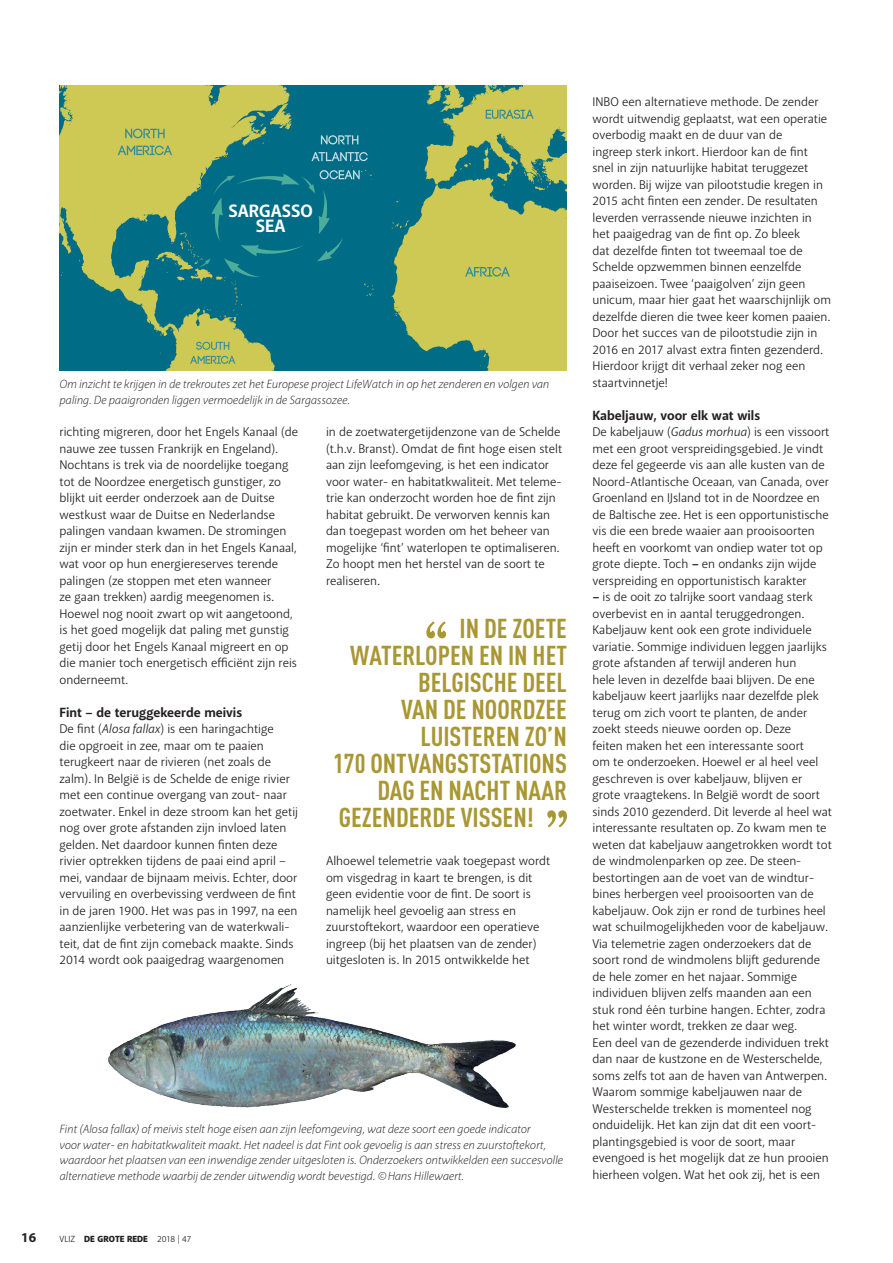
<style>
.page{position:relative;width:893px;height:1263px;background:#fff}
.page>*{position:absolute;margin:0;border:0;box-sizing:border-box;transform-origin:0 0}
.t1{font:700 27px "DIN Cond";color:#a99734}
.t2{font:700 18.15px/15.1px "Akagi Pro";color:#fff;text-align:center}
.t3{font:700 13.5px "Akagi Pro";color:#231f20}
.t4{font:700 13.5px "Myriad Pro";color:#231f20}
.t5{font:12.75px/16.5px "Akagi Pro";color:#231f20}
.t6{font:italic 300 12px/15.8px "Akagi Pro";letter-spacing:-.005em;color:#231f20}
.t7{font:9px "Akagi Pro";color:#231f20}
.s1{font-style:italic}
.s2{font-weight:900}
.s3{font-weight:700;font-style:italic}
</style>
<div class="page">
<div style="left:60px;top:85px;width:507px;height:285px;background:#006c85"></div>
<svg style="left:60px;top:85px;width:230px;height:285px;fill:#cec954"></svg>
<svg style="left:62px;top:218px;width:4px;height:5px"></svg>
<svg style="left:391px;top:85px;width:176px;height:285px;fill:#cec954"></svg>
<svg style="left:521px;top:164px;width:5px;height:12px"></svg>
<svg style="left:532px;top:159px;width:19px;height:31px"></svg>
<svg style="left:483px;top:136px;width:32px;height:61px"></svg>
<svg style="left:427px;top:85px;width:37px;height:27px"></svg>
<svg style="left:470px;top:85px;width:35px;height:19px"></svg>
<svg style="left:60px;top:91px;width:2px;height:10px"></svg>
<svg style="left:465px;top:267px;width:45px;height:10px"></svg>
<svg style="left:196px;top:342px;width:33px;height:8px"></svg>
<svg style="left:190px;top:356px;width:45px;height:8px"></svg>
<svg style="left:486px;top:110px;width:48px;height:9px"></svg>
<svg style="left:118px;top:95px;width:256px;height:241px"></svg>
<svg style="left:426px;top:621px;width:20px;height:17px"></svg>
<svg style="left:547px;top:810px;width:20px;height:17px"></svg>
<img style="left:108px;top:984px;width:408px;height:124px">
<h2 class="t2" style="left:228px;top:203px;width:86px">SARGASSO<br>SEA</h2>
<p class="t6" style="left:60px;top:376px;width:491px">Om inzicht te krijgen in de trekroutes zet het Europese project LifeWatch in op het zenderen en volgen van paling. De paaigronden liggen vermoedelijk in de Sargassozee.</p>
<p class="t5" style="left:60px;top:424px;width:240px">richting migreren, door het Engels Kanaal (de nauwe zee tussen Frankrijk en Engeland).<br>Nochtans is trek via de noordelijke toegang tot de Noordzee energetisch gunstiger, zo blijkt uit eerder onderzoek aan de Duitse westkust waar de Duitse en Nederlandse palingen vandaan kwamen. De stromingen zijn er minder sterk dan in het Engels Kanaal, wat voor op hun energiereserves terende palingen (ze stoppen met eten wanneer<br>ze gaan trekken) aardig meegenomen is.<br>Hoewel nog nooit zwart op wit aangetoond, is het goed mogelijk dat paling met gunstig getij door het Engels Kanaal migreert en op die manier toch energetisch efficiënt zijn reis onderneemt.</p>
<p class="t3" style="left:60px;top:704px;width:184px">Fint – de teruggekeerde meivis</p>
<p class="t5" style="left:60px;top:721px;width:240px">De fint (<span class="s1">Alosa fallax</span>) is een haringachtige<br>die opgroeit in zee, maar om te paaien terugkeert naar de rivieren (net zoals de zalm). In België is de Schelde de enige rivier met een continue overgang van zout- naar zoetwater. Enkel in deze stroom kan het getij nog over grote afstanden zijn invloed laten gelden. Net daardoor kunnen finten deze rivier optrekken tijdens de paai eind april – mei, vandaar de bijnaam meivis. Echter, door vervuiling en overbevissing verdween de fint in de jaren 1900. Het was pas in 1997, na een aanzienlijke verbetering van de waterkwali&shy;teit, dat de fint zijn comeback maakte. Sinds 2014 wordt ook paaigedrag waargenomen</p>
<p class="t5" style="left:326px;top:424px;width:238px">in de zoetwatergetijdenzone van de Schelde (t.h.v. Branst). Omdat de fint hoge eisen stelt aan zijn leefomgeving, is het een indicator voor water- en habitatkwaliteit. Met teleme&shy;trie kan onderzocht worden hoe de fint zijn habitat gebruikt. De verworven kennis kan dan toegepast worden om het beheer van mogelijke ‘fint’ waterlopen te optimaliseren.<br>Zo hoopt men het herstel van de soort te realiseren.</p>
<h1 class="t1" style="left:460px;top:612px;width:109px">IN DE ZOETE</h1>
<h1 class="t1" style="left:350px;top:639px;width:218px">WATERLOPEN EN IN HET</h1>
<h1 class="t1" style="left:418px;top:666px;width:150px">BELGISCHE DEEL</h1>
<h1 class="t1" style="left:401px;top:693px;width:167px">VAN DE NOORDZEE</h1>
<h1 class="t1" style="left:420px;top:720px;width:148px">LUISTEREN ZO’N</h1>
<h1 class="t1" style="left:333px;top:747px;width:235px">170 ONTVANGSTSTATIONS</h1>
<h1 class="t1" style="left:377px;top:774px;width:191px">DAG EN NACHT NAAR</h1>
<h1 class="t1" style="left:339px;top:801px;width:196px">GEZENDERDE VISSEN!</h1>
<p class="t5" style="left:326px;top:853px;width:226px">Alhoewel telemetrie vaak toegepast wordt om visgedrag in kaart te brengen, is dit geen evidentie voor de fint. De soort is namelijk heel gevoelig aan stress en zuurstoftekort, waardoor een operatieve ingreep (bij het plaatsen van de zender) uitgesloten is. In 2015 ontwikkelde het</p>
<p class="t6" style="left:60px;top:1121px;width:505px">Fint (Alosa fallax) of meivis stelt hoge eisen aan zijn leefomgeving, wat deze soort een goede indicator<br>voor water- en habitatkwaliteit maakt. Het nadeel is dat Fint ook gevoelig is aan stress en zuurstoftekort, waardoor het plaatsen van een inwendige zender uitgesloten is. Onderzoekers ontwikkelden een succesvolle alternatieve methode waarbij de zender uitwendig wordt bevestigd. © Hans Hillewaert.</p>
<p class="t4" style="left:21px;top:1229px;width:16px">16</p>
<p class="t7" style="left:60px;top:1233px;width:133px">VLIZ <span class="s2">DE GROTE REDE</span> 2018 | 47</p>
<p class="t5" style="left:592px;top:94px;width:240px">INBO een alternatieve methode. De zender wordt uitwendig geplaatst, wat een operatie overbodig maakt en de duur van de<br>ingreep sterk inkort. Hierdoor kan de fint snel in zijn natuurlijke habitat teruggezet worden. Bij wijze van pilootstudie kregen in 2015 acht finten een zender. De resultaten leverden verrassende nieuwe inzichten in het paaigedrag van de fint op. Zo bleek<br>dat dezelfde finten tot tweemaal toe de Schelde opzwemmen binnen eenzelfde paaiseizoen. Twee ‘paaigolven’ zijn geen unicum, maar hier gaat het waarschijnlijk om dezelfde dieren die twee keer komen paaien.<br>Door het succes van de pilootstudie zijn in 2016 en 2017 alvast extra finten gezenderd.<br>Hierdoor krijgt dit verhaal zeker nog een staartvinnetje!</p>
<p class="t3" style="left:592px;top:407px;width:169px">Kabeljauw, voor elk wat wils</p>
<p class="t5" style="left:592px;top:424px;width:238px">De kabeljauw (<span class="s1">Gadus morhua</span>) is een vissoort met een groot verspreidingsgebied. Je vindt deze fel gegeerde vis aan alle kusten van de Noord-Atlantische Oceaan, van Canada, over Groenland en IJsland tot in de Noordzee en de Baltische zee. Het is een opportunistische vis die een brede waaier aan prooisoorten heeft en voorkomt van ondiep water tot op grote diepte. Toch <span class="s3">–</span> en ondanks zijn wijde verspreiding en opportunistisch karakter</p>
<p class="t5" style="left:592px;top:589px;width:241px"><span class="s3">–</span> is de ooit zo talrijke soort vandaag sterk overbevist en in aantal teruggedrongen.<br>Kabeljauw kent ook een grote individuele variatie. Sommige individuen leggen jaarlijks grote afstanden af terwijl anderen hun<br>hele leven in dezelfde baai blijven. De ene kabeljauw keert jaarlijks naar dezelfde plek terug om zich voort te planten, de ander zoekt steeds nieuwe oorden op. Deze<br>feiten maken het een interessante soort<br>om te onderzoeken. Hoewel er al heel veel geschreven is over kabeljauw, blijven er grote vraagtekens. In België wordt de soort sinds 2010 gezenderd. Dit leverde al heel wat interessante resultaten op. Zo kwam men te weten dat kabeljauw aangetrokken wordt tot de windmolenparken op zee. De steen&shy;bestortingen aan de voet van de windtur&shy;bines herbergen veel prooisoorten van de kabeljauw. Ook zijn er rond de turbines heel wat schuilmogelijkheden voor de kabeljauw.<br>Via telemetrie zagen onderzoekers dat de soort rond de windmolens blijft gedurende de hele zomer en het najaar. Sommige individuen blijven zelfs maanden aan een stuk rond één turbine hangen. Echter, zodra het winter wordt, trekken ze daar weg.<br>Een deel van de gezenderde individuen trekt dan naar de kustzone en de Westerschelde, soms zelfs tot aan de haven van Antwerpen.<br>Waarom sommige kabeljauwen naar de Westerschelde trekken is momenteel nog onduidelijk. Het kan zijn dat dit een voort&shy;plantingsgebied is voor de soort, maar evengoed is het mogelijk dat ze hun prooien hierheen volgen. Wat het ook zij, het is een</p>
</div>
